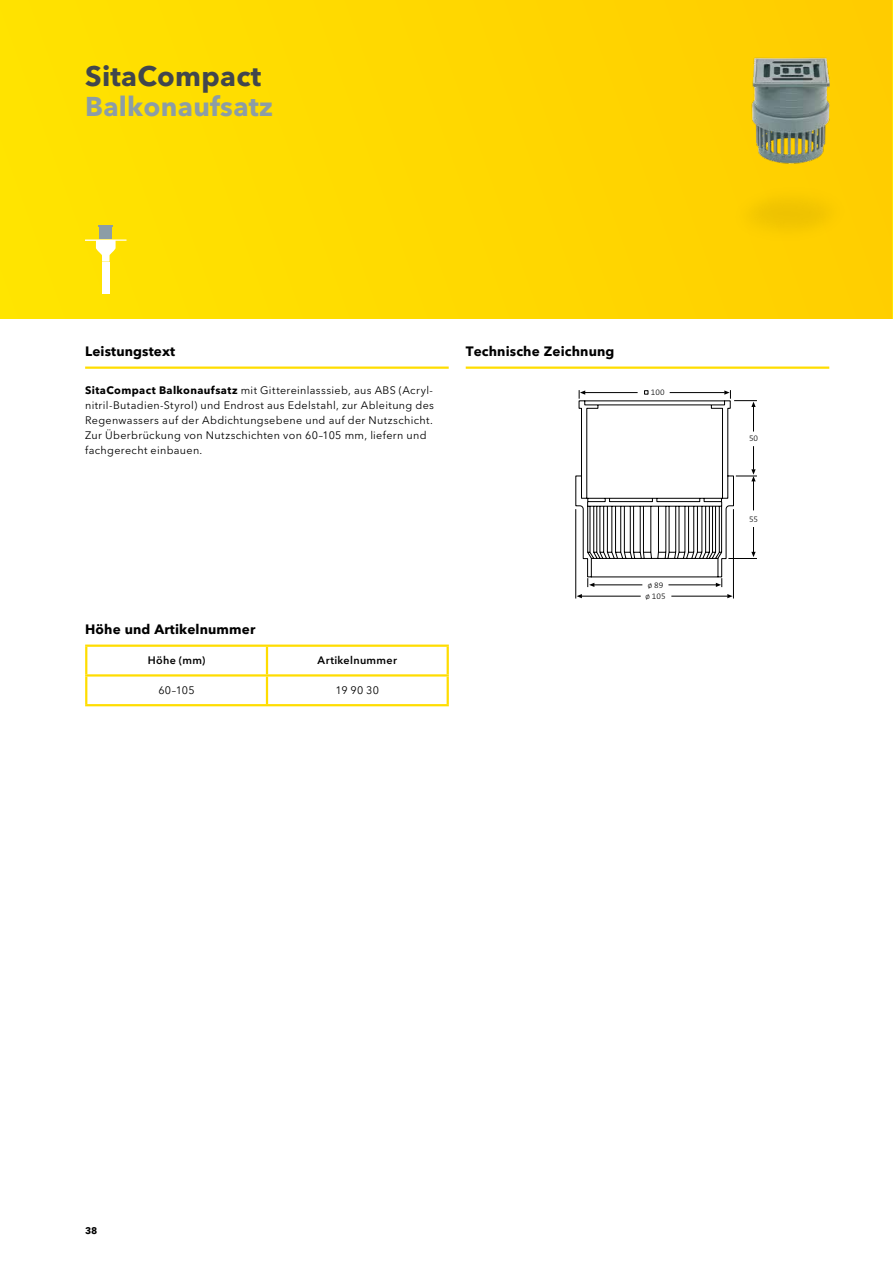
<style>
.page{position:relative;width:893px;height:1263px;background:#fff}
.page>*{position:absolute;margin:0;border:0;box-sizing:border-box;transform-origin:0 0}
.t1{font:700 28.05px "Avenir Next W1 G";letter-spacing:.01em;color:#41464d}
.t2{font:700 27px "Avenir Next W1 G";letter-spacing:.01em;color:#8c9da6}
.t3{font:700 13.5px "Avenir Next W1 G";letter-spacing:.01em;color:#000}
.t4{font:10.8px/15px "Avenir Next W1 G";letter-spacing:.03em;color:#000}
.t5{font:600 10.8px "Avenir Next W1 G";letter-spacing:.035em;color:#000}
.t6{font:700 9.6px "Avenir Next W1 G";color:#000}
.t7{font:300 8.4px/11.1px "The Sans B3";color:#000}
.s1{font-weight:700}
</style>
<div class="page">
<div style="left:0;top:0;width:893px;height:319px;background:#ffdb00"></div>
<hr style="left:892px;top:0;width:1px;height:319px;background:#ffe400">
<svg style="left:575px;top:390px;width:182px;height:209px"></svg>
<img style="left:707px;top:33px;width:185px;height:275px">
<hr style="left:85px;top:366px;width:364px;height:3px;background:#fd0">
<hr style="left:466px;top:366px;width:363px;height:3px;background:#fd0">
<hr style="left:85px;top:647px;width:2px;height:27px;background:#fd0">
<hr style="left:85px;top:644px;width:182px;height:3px;background:#fd0">
<hr style="left:266px;top:647px;width:2px;height:27px;background:#fd0">
<hr style="left:267px;top:644px;width:182px;height:3px;background:#fd0">
<hr style="left:447px;top:647px;width:2px;height:27px;background:#fd0">
<hr style="left:85px;top:676px;width:2px;height:28px;background:#fd0">
<hr style="left:85px;top:674px;width:182px;height:2px;background:#fd0">
<hr style="left:85px;top:704px;width:182px;height:2px;background:#fd0">
<hr style="left:266px;top:676px;width:2px;height:28px;background:#fd0">
<hr style="left:267px;top:674px;width:182px;height:2px;background:#fd0">
<hr style="left:447px;top:676px;width:2px;height:28px;background:#fd0">
<hr style="left:267px;top:704px;width:182px;height:2px;background:#fd0">
<svg style="left:85px;top:239px;width:42px;height:23px"></svg>
<div style="left:102px;top:263px;width:8px;height:31px;background:#fff"></div>
<div style="left:100px;top:226px;width:12px;height:12px;background:#8c9da6"></div>
<svg style="left:99px;top:225px;width:14px;height:2px"></svg>
<h1 class="t1" style="left:85px;top:59px;width:178px">SitaCompact</h1>
<h2 class="t2" style="left:85px;top:90px;width:189px">Balkonaufsatz</h2>
<p class="t3" style="left:85px;top:343px;width:92px">Leistungstext</p>
<p class="t3" style="left:466px;top:343px;width:150px">Technische Zeichnung</p>
<p class="t4" style="left:85px;top:383px;width:350px"><span class="s1">SitaCompact Balkonaufsatz</span> mit Gittereinlasssieb, aus ABS (Acryl&shy;nitril-Butadien-Styrol) und Endrost aus Edelstahl, zur Ableitung des Regenwassers auf der Abdichtungsebene und auf der Nutzschicht.<br>Zur Überbrückung von Nutzschichten von 60–105 mm, liefern und fachgerecht einbauen.</p>
<p class="t7" style="left:651px;top:387px;width:15px">100</p>
<p class="t3" style="left:85px;top:621px;width:172px">Höhe und Artikelnummer</p>
<p class="t5" style="left:148px;top:654px;width:59px">Höhe (mm)</p>
<p class="t5" style="left:318px;top:654px;width:81px">Artikelnummer</p>
<p class="t4" style="left:158px;top:683px;width:38px">60–105</p>
<p class="t4" style="left:336px;top:683px;width:45px">19 90 30</p>
<p class="t7" style="left:645px;top:580px;width:22px">ø 89 ø 105</p>
<p class="t7" style="left:749px;top:433px;width:11px">50</p>
<p class="t7" style="left:749px;top:514px;width:11px">55</p>
<p class="t6" style="left:85px;top:1224px;width:14px">38</p>
</div>
